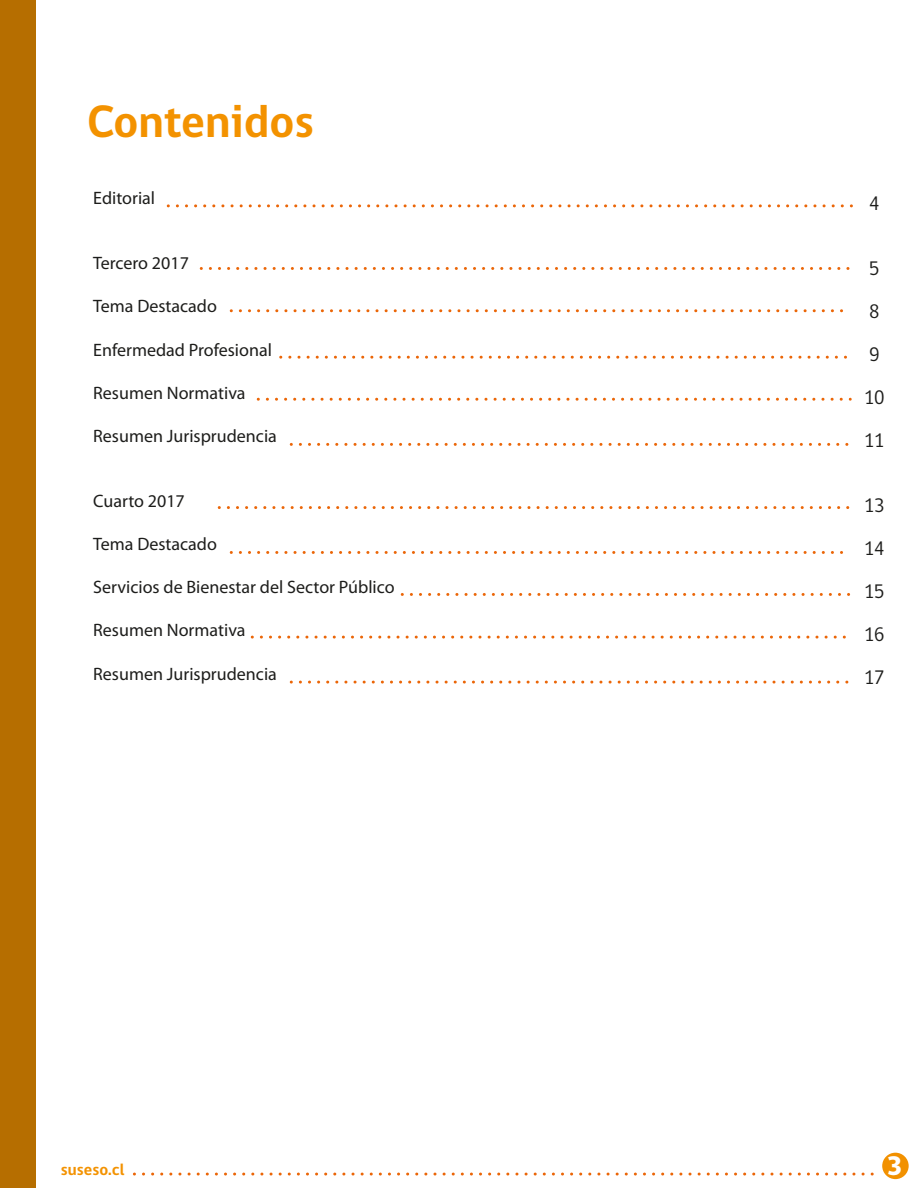
<style>
.page{position:relative;width:918px;height:1188px;background:#fff}
.page>*{position:absolute;margin:0;border:0;box-sizing:border-box;transform-origin:0 0}
.t1{font:700 46.5px "gob CL";color:#f39200}
.t2{font:800 27.3px "gob CL";color:#fff}
.t3{font:19.95px/43px "gob CL";letter-spacing:-.025em;color:#1d1d1b}
.t4{font:18px "Myriad Pro";color:#1d1d1b}
.t5{font:700 16.5px "gob CL";color:#f39200}
</style>
<div class="page">
<div style="left:0;top:0;width:36px;height:1188px;background:#b66e00"></div>
<svg style="left:134px;top:1173px;width:739px;height:3px"></svg>
<div style="left:882px;top:1153px;width:27px;height:26px;background:#f29100;border-radius:50%"></div>
<svg style="left:168px;top:204px;width:685px;height:3px"></svg>
<svg style="left:201px;top:267px;width:649px;height:3px"></svg>
<svg style="left:231px;top:309px;width:612px;height:3px"></svg>
<svg style="left:281px;top:356px;width:566px;height:3px"></svg>
<svg style="left:258px;top:398px;width:592px;height:3px"></svg>
<svg style="left:291px;top:443px;width:558px;height:3px"></svg>
<svg style="left:219px;top:506px;width:631px;height:3px"></svg>
<svg style="left:231px;top:551px;width:612px;height:3px"></svg>
<svg style="left:402px;top:593px;width:448px;height:3px"></svg>
<svg style="left:252px;top:636px;width:594px;height:3px"></svg>
<svg style="left:291px;top:681px;width:558px;height:3px"></svg>
<h1 class="t1" style="left:87px;top:89px;width:229px">Contenidos</h1>
<p class="t4" style="left:93px;top:187px;width:63px">Editorial</p>
<p class="t3" style="left:869px;top:182px;width:12px">4</p>
<p class="t4" style="left:93px;top:252px;width:97px">Tercero 2017</p>
<p class="t4" style="left:93px;top:295px;width:125px">Tema Destacado</p>
<p class="t4" style="left:93px;top:338px;width:180px">Enfermedad Profesional</p>
<p class="t4" style="left:93px;top:382px;width:154px">Resumen Normativa</p>
<p class="t4" style="left:93px;top:425px;width:185px">Resumen Jurisprudencia</p>
<p class="t3" style="left:864px;top:247px;width:22px">5<br>8<br>9<br>10<br>11</p>
<p class="t4" style="left:93px;top:490px;width:93px">Cuarto 2017</p>
<p class="t4" style="left:93px;top:533px;width:125px">Tema Destacado</p>
<p class="t4" style="left:93px;top:576px;width:303px">Servicios de Bienestar del Sector Público</p>
<p class="t4" style="left:93px;top:619px;width:154px">Resumen Normativa</p>
<p class="t4" style="left:93px;top:662px;width:185px">Resumen Jurisprudencia</p>
<p class="t3" style="left:864px;top:484px;width:22px;text-align:justify">13<br>14<br>15<br>16<br>17</p>
<p class="t5" style="left:61px;top:1159px;width:65px">suseso.cl</p>
<h2 class="t2" style="left:887px;top:1147px;width:18px">3</h2>
</div>
